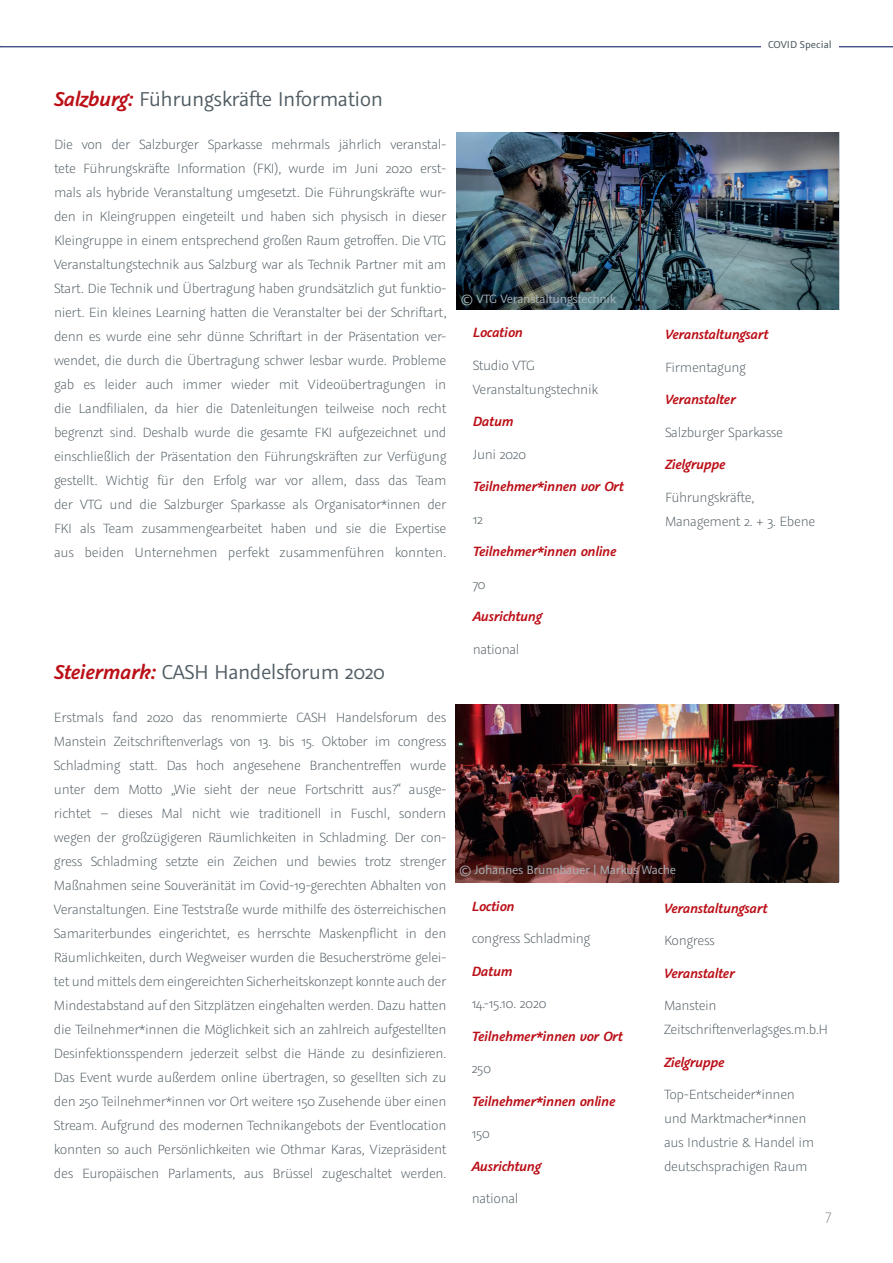
<style>
.page{position:relative;width:893px;height:1263px;background:#fff}
.page>*{position:absolute;margin:0;border:0;box-sizing:border-box;transform-origin:0 0}
.t1{font:22.5px "Graublau Sans";letter-spacing:-.025em;color:#525e65}
.t2{font:200 16.5px "Graublau Sans";color:#525e65}
.t3{font:300 15px/24px "Graublau Sans";letter-spacing:-.025em;color:#525e65}
.t4{font:italic 600 15px "Graublau Sans";letter-spacing:-.025em;color:#bb1018}
.t5{font:13.5px "Graublau Sans";letter-spacing:-.025em;color:#a7b3bb}
.t6{font:11.25px "Graublau Sans";color:#525e65}
.s1{font-weight:600;font-style:italic;color:#bb1018}
</style>
<div class="page">
<img style="left:456px;top:704px;width:383px;height:178px">
<img style="left:456px;top:132px;width:383px;height:178px">
<hr style="left:0;top:46px;width:893px;height:1px;background:#152869">
<div style="left:761px;top:36px;width:78px;height:17px;background:#fff"></div>
<p class="t6" style="left:768px;top:38px;width:65px">COVID Special</p>
<h1 class="t1" style="left:54px;top:85px;width:331px"><span class="s1">Salzburg:</span> Führungskräfte Information</h1>
<p class="t3" style="left:54px;top:132px;width:394px;text-align:justify">Die von der Salzburger Sparkasse mehrmals jährlich veranstal&shy;tete Führungskräfte Information (FKI), wurde im Juni 2020 erst&shy;mals als hybride Veranstaltung umgesetzt. Die Führungskräfte wur&shy;den in Kleingruppen eingeteilt und haben sich physisch in dieser Kleingruppe in einem entsprechend großen Raum getroffen. Die VTG Veranstaltungstechnik aus Salzburg war als Technik Partner mit am Start. Die Technik und Übertragung haben grundsätzlich gut funktio&shy;niert. Ein kleines Learning hatten die Veranstalter bei der Schriftart, denn es wurde eine sehr dünne Schriftart in der Präsentation ver&shy;wendet, die durch die Übertragung schwer lesbar wurde. Probleme gab es leider auch immer wieder mit Videoübertragungen in die Landfilialen, da hier die Datenleitungen teilweise noch recht begrenzt sind. Deshalb wurde die gesamte FKI aufgezeichnet und einschließlich der Präsentation den Führungskräften zur Verfügung gestellt. Wichtig für den Erfolg war vor allem, dass das Team der VTG und die Salzburger Sparkasse als Organisator*innen der FKI als Team zusammengearbeitet haben und sie die Expertise aus beiden Unternehmen perfekt zusammenführen konnten.</p>
<h1 class="t1" style="left:54px;top:658px;width:333px"><span class="s1">Steiermark:</span> CASH Handelsforum 2020</h1>
<p class="t3" style="left:54px;top:705px;width:394px;text-align:justify">Erstmals fand 2020 das renommierte CASH Handelsforum des Manstein Zeitschriftenverlags von 13. bis 15. Oktober im congress Schladming statt. Das hoch angesehene Branchentreffen wurde unter dem Motto „Wie sieht der neue Fortschritt aus?“ ausge&shy;richtet – dieses Mal nicht wie traditionell in Fuschl, sondern wegen der großzügigeren Räumlichkeiten in Schladming. Der con&shy;gress Schladming setzte ein Zeichen und bewies trotz strenger Maßnahmen seine Souveränität im Covid-19-gerechten Abhalten von Veranstaltungen. Eine Teststraße wurde mithilfe des österreichischen Samariterbundes eingerichtet, es herrschte Maskenpflicht in den Räumlichkeiten, durch Wegweiser wurden die Besucherströme gelei&shy;tet und mittels dem eingereichten Sicherheitskonzept konnte auch der Mindestabstand auf den Sitzplätzen eingehalten werden. Dazu hatten die Teilnehmer*innen die Möglichkeit sich an zahlreich aufgestellten Desinfektionsspendern jederzeit selbst die Hände zu desinfizieren.<br>Das Event wurde außerdem online übertragen, so gesellten sich zu den 250 Teilnehmer*innen vor Ort weitere 150 Zusehende über einen Stream. Aufgrund des modernen Technikangebots der Eventlocation konnten so auch Persönlichkeiten wie Othmar Karas, Vizepräsident des Europäischen Parlaments, aus Brüssel zugeschaltet werden.</p>
<p class="t5" style="left:461px;top:291px;width:157px">© VTG Veranstaltungstechnik</p>
<p class="t4" style="left:473px;top:323px;width:52px">Location</p>
<p class="t3" style="left:473px;top:353px;width:127px">Studio VTG<br>Veranstaltungstechnik</p>
<p class="t4" style="left:473px;top:412px;width:42px">Datum</p>
<p class="t3" style="left:473px;top:442px;width:55px">Juni 2020</p>
<p class="t4" style="left:473px;top:477px;width:153px">Teilnehmer*innen vor Ort</p>
<p class="t3" style="left:473px;top:507px;width:12px">12</p>
<p class="t4" style="left:473px;top:542px;width:145px">Teilnehmer*innen online</p>
<p class="t3" style="left:473px;top:572px;width:15px">70</p>
<p class="t4" style="left:473px;top:607px;width:71px">Ausrichtung</p>
<p class="t3" style="left:473px;top:637px;width:48px">national</p>
<p class="t4" style="left:665px;top:325px;width:105px">Veranstaltungsart</p>
<p class="t3" style="left:665px;top:355px;width:83px">Firmentagung</p>
<p class="t4" style="left:665px;top:390px;width:72px">Veranstalter</p>
<p class="t3" style="left:665px;top:420px;width:120px">Salzburger Sparkasse</p>
<p class="t4" style="left:665px;top:455px;width:62px">Zielgruppe</p>
<p class="t3" style="left:665px;top:485px;width:152px">Führungskräfte,<br>Management 2. + 3. Ebene</p>
<p class="t5" style="left:459px;top:862px;width:219px">© Johannes Brunnbauer | Markus Wache</p>
<p class="t4" style="left:472px;top:897px;width:45px">Loction</p>
<p class="t3" style="left:472px;top:926px;width:120px">congress Schladming</p>
<p class="t4" style="left:472px;top:962px;width:42px">Datum</p>
<p class="t3" style="left:472px;top:991px;width:76px">14.-15.10. 2020</p>
<p class="t4" style="left:472px;top:1027px;width:153px">Teilnehmer*innen vor Ort</p>
<p class="t3" style="left:472px;top:1056px;width:21px">250</p>
<p class="t4" style="left:472px;top:1092px;width:145px">Teilnehmer*innen online</p>
<p class="t3" style="left:472px;top:1121px;width:20px">150</p>
<p class="t4" style="left:472px;top:1157px;width:71px">Ausrichtung</p>
<p class="t3" style="left:472px;top:1186px;width:48px">national</p>
<p class="t4" style="left:664px;top:899px;width:105px">Veranstaltungsart</p>
<p class="t3" style="left:664px;top:928px;width:52px">Kongress</p>
<p class="t4" style="left:664px;top:964px;width:72px">Veranstalter</p>
<p class="t3" style="left:664px;top:993px;width:166px">Manstein<br>Zeitschriftenverlagsges.m.b.H</p>
<p class="t4" style="left:664px;top:1053px;width:62px">Zielgruppe</p>
<p class="t3" style="left:664px;top:1082px;width:152px">Top-Entscheider*innen und Marktmacher*innen aus Industrie &amp; Handel im deutschsprachigen Raum</p>
<p class="t2" style="left:825px;top:1205px;width:7px">7</p>
</div>
